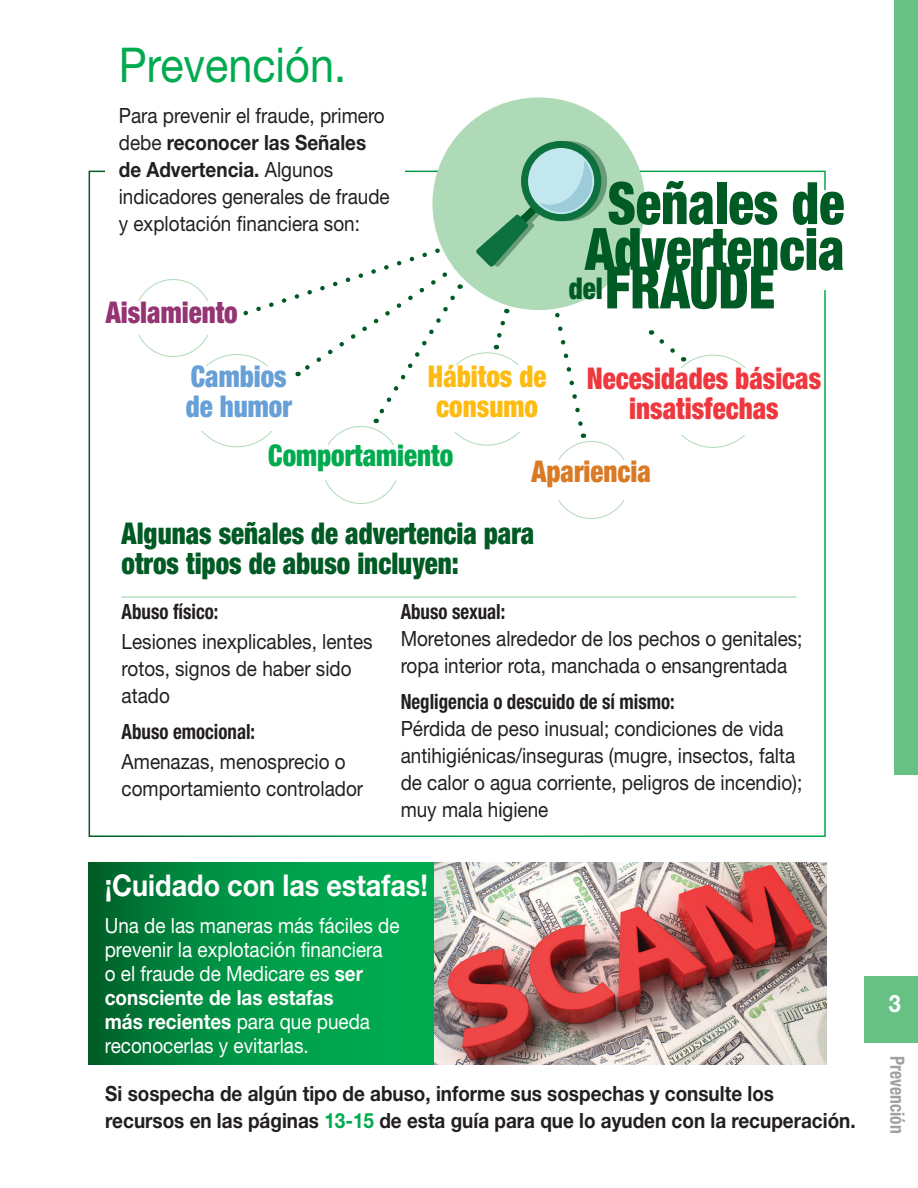
<style>
.page{position:relative;width:918px;height:1188px;background:#fff}
.page>*{position:absolute;margin:0;border:0;box-sizing:border-box;transform-origin:0 0}
.t1{font:900 condensed 58.5px/45.8px "Helvetica Neue LT Std";color:#005a24;text-align:center;scale:.9 1}
.T5_32{font:48px "Helvetica Neue LT Std";color:#00aa4f;scale:.9 1}
.t2{font:900 condensed 30px/30px "Helvetica Neue LT Std";color:#005a24;scale:.9 1}
.t3{font:900 condensed 30px/30px "Helvetica Neue LT Std";color:#ef373e;text-align:center;scale:.9 1}
.H1_20{font:700 30px "Helvetica Neue LT Std";color:#fff;scale:.9 1}
.t4{font:900 condensed 30px/30px "Helvetica Neue LT Std";color:#febb12;scale:.9 1}
.t5{font:900 condensed 30px "Helvetica Neue LT Std";color:#00aa4f;scale:.9 1}
.t6{font:900 condensed 30px/30px "Helvetica Neue LT Std";color:#66a0d6;scale:.9 1}
.t7{font:900 condensed 30px "Helvetica Neue LT Std";color:#943473;scale:.9 1}
.t8{font:900 condensed 30px "Helvetica Neue LT Std";color:#da7a25;scale:.9 1}
.t9{font:700 24px "Helvetica Neue LT Std";color:#fff;scale:.9 1}
.t10{font:21px/27px "Helvetica Neue LT Std";color:#231f20;scale:.9 1}
.t11{font:21px/24px "Helvetica Neue LT Std";color:#fff;scale:.9 1}
.t12{font:700 21px/27px "Helvetica Neue LT Std";color:#231f20;scale:.9 1}
.H1_20-2{font:700 condensed 21px "Helvetica Neue LT Std";color:#231f20;scale:.9 1}
.t13{font:700 condensed 19.5px "Helvetica Neue LT Std";color:#9ea0a2;scale:.9 1}
.s1{font-weight:700}
.s2{color:#00aa4f}
</style>
<div class="page">
<div style="left:864px;top:976px;width:54px;height:67px;background:#67c184"></div>
<svg style="left:89px;top:862px;width:346px;height:203px;background:#009344"></svg>
<img style="left:435px;top:862px;width:391px;height:203px">
<hr style="left:121px;top:597px;width:675px;height:1px;background:#8ccd9c">
<svg style="left:493px;top:309px;width:15px;height:40px"></svg>
<svg style="left:555px;top:312px;width:32px;height:126px"></svg>
<svg style="left:651px;top:330px;width:33px;height:32px"></svg>
<div style="left:432px;top:97px;width:213px;height:213px;background:#aedab7;border-radius:50%"></div>
<svg style="left:476px;top:141px;width:131px;height:126px"></svg>
<svg style="left:235px;top:244px;width:226px;height:179px"></svg>
<div style="left:185px;top:366px;width:108px;height:65px;background:#fff"></div>
<div style="left:106px;top:302px;width:135px;height:33px;background:#fff"></div>
<div style="left:415px;top:366px;width:144px;height:66px;background:#fff"></div>
<div style="left:586px;top:368px;width:236px;height:66px;background:#fff"></div>
<div style="left:894px;top:0;width:24px;height:775px;background:#67c184"></div>
<p class="T5_32" style="left:119px;top:37px;width:254px">Prevención.</p>
<p class="t10" style="left:119px;top:102px;width:303px">Para prevenir el fraude, primero debe <span class="s1">reconocer las Señales de Advertencia.</span> Algunos indicadores generales de fraude y explotación financiera son:</p>
<p class="t7" style="left:106px;top:294px;width:148px">Aislamiento</p>
<p class="t6" style="left:186px;top:361px;width:119px">Cambios de humor</p>
<p class="t4" style="left:428px;top:361px;width:133px">Hábitos de consumo</p>
<p class="t1" style="left:585px;top:179px;width:290px">Señales de<br>Advertencia</p>
<p class="t2" style="left:569px;top:273px;width:39px">del</p>
<p class="t1" style="left:605px;top:264px;width:191px">FRAUDE</p>
<p class="t3" style="left:587px;top:363px;width:262px">Necesidades básicas insatisfechas</p>
<p class="t5" style="left:268px;top:437px;width:207px">Comportamiento</p>
<p class="t8" style="left:532px;top:453px;width:134px">Apariencia</p>
<p class="t2" style="left:122px;top:517px;width:460px">Algunas señales de advertencia para otros tipos de abuso incluyen:</p>
<p class="H1_20-2" style="left:122px;top:599px;width:109px">Abuso físico:</p>
<p class="t10" style="left:122px;top:628px;width:280px">Lesiones inexplicables, lentes rotos, signos de haber sido atado</p>
<p class="H1_20-2" style="left:122px;top:719px;width:150px">Abuso emocional:</p>
<p class="t10" style="left:122px;top:747px;width:270px">Amenazas, menosprecio o comportamiento controlador</p>
<p class="H1_20-2" style="left:401px;top:599px;width:118px">Abuso sexual:</p>
<p class="t10" style="left:401px;top:625px;width:448px">Moretones alrededor de los pechos o genitales; ropa interior rota, manchada o ensangrentada</p>
<p class="H1_20-2" style="left:401px;top:689px;width:306px">Negligencia o descuido de sí mismo:</p>
<p class="t10" style="left:401px;top:715px;width:448px">Pérdida de peso inusual; condiciones de vida antihigiénicas/inseguras (mugre, insectos, falta de calor o agua corriente, peligros de incendio); muy mala higiene</p>
<p class="H1_20" style="left:105px;top:866px;width:361px">¡Cuidado con las estafas!</p>
<p class="t11" style="left:105px;top:913px;width:329px">Una de las maneras más fáciles de prevenir la explotación financiera<br>o el fraude de Medicare es <span class="s1">ser consciente de las estafas<br>más recientes</span> para que pueda reconocerlas y evitarlas.</p>
<p class="t12" style="left:105px;top:1079px;width:835px">Si sospecha de algún tipo de abuso, informe sus sospechas y consulte los recursos en las páginas <span class="s2">13-15</span> de esta guía para que lo ayuden con la recuperación.</p>
<p class="t9" style="left:889px;top:988px;width:15px">3</p>
<p class="t13" style="left:909px;top:1056px;width:87px;rotate:90deg">Prevención</p>
</div>
